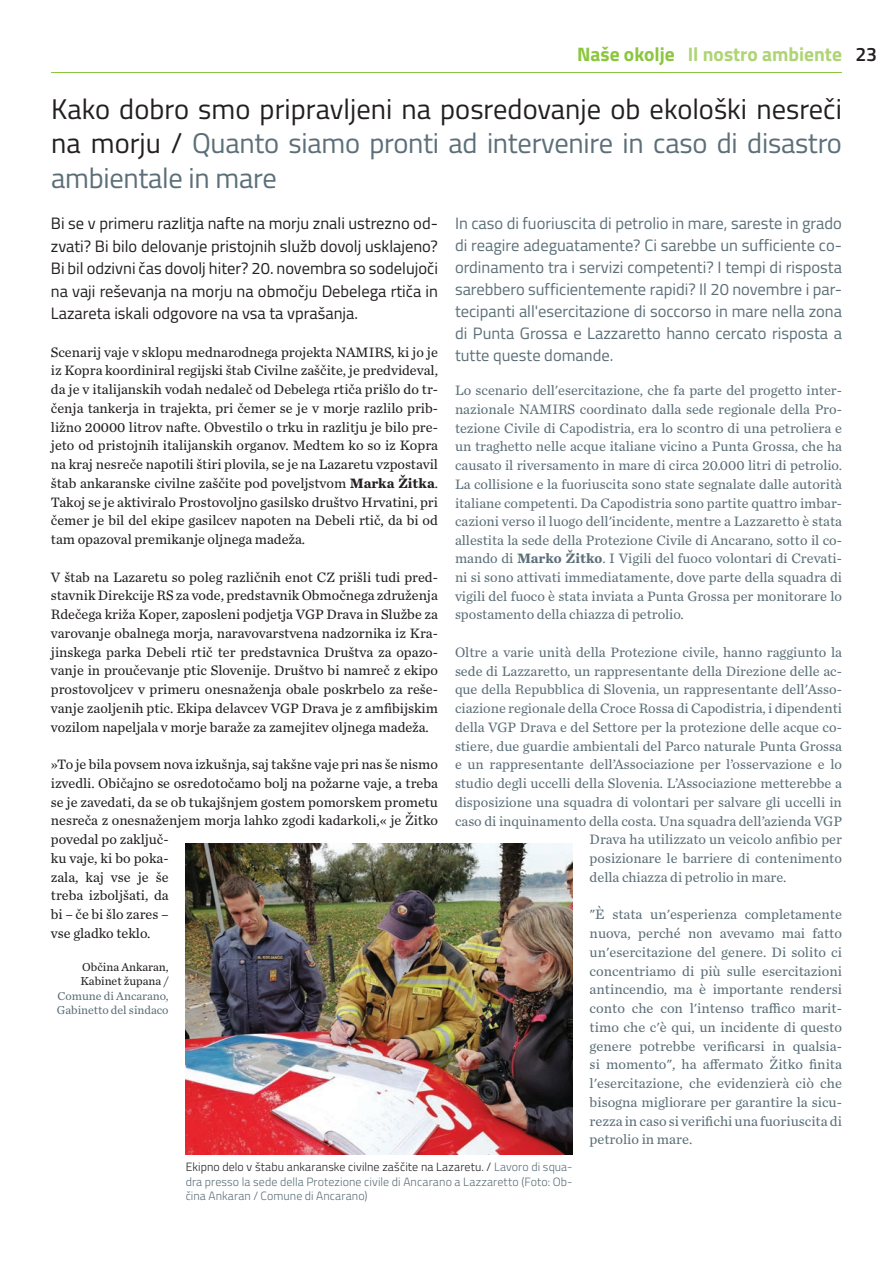
<style>
.page{position:relative;width:893px;height:1263px;background:#fff}
.page>*{position:absolute;margin:0;border:0;box-sizing:border-box;transform-origin:0 0}
.t1{font:28.5px/34.2px "Titillium";letter-spacing:-.01em;color:#231f20;text-align:justify}
.t2{font:700 19.5px "Titillium";color:#aed475}
.t3{font:16.5px/22px "Titillium";color:#5c6f78;text-align:justify}
.t4{font:16.5px/22.5px "Titillium";color:#231f20;text-align:justify}
.t5{font:14.25px/18.8px "Chronicle Text G2";color:#5c6f78;text-align:justify}
.t6{font:14.25px/18.8px "Chronicle Text G2";color:#231f20;text-align:justify}
.t7{font:300 12px/14.4px "Titillium";letter-spacing:.015em;color:#5c6f78;text-align:justify}
.t8{font:12px/14.4px "Chronicle Text G2";color:#5c6f78}
.t9{font:12px/14.4px "Chronicle Text G2";color:#231f20}
.s1{color:#8bc63e}
.s2{font-weight:600;color:#231f20}
.s3{color:#5c6f78}
.s4{font-weight:700}
.s5{color:#231f20}
</style>
<div class="page">
<hr style="left:51px;top:72px;width:791px;height:1px;background:#8bc63e">
<img style="left:186px;top:843px;width:387px;height:311px">
<h2 class="t2" style="left:577px;top:40px;width:302px"><span class="s1">Naše okolje</span> Il nostro ambiente <span class="s2">23</span></h2>
<h1 class="t1" style="left:51px;top:91px;width:792px">Kako dobro smo pripravljeni na posredovanje ob ekološki nesreči na morju / <span class="s3">Quanto siamo pronti ad intervenire in caso di disastro ambientale in mare</span></h1>
<p class="t4" style="left:51px;top:211px;width:389px">Bi se v primeru razlitja nafte na morju znali ustrezno od&shy;zvati? Bi bilo delovanje pristojnih služb dovolj usklajeno?<br>Bi bil odzivni čas dovolj hiter? 20. novembra so sodelujoči na vaji reševanja na morju na območju Debelega rtiča in Lazareta iskali odgovore na vsa ta vprašanja.</p>
<p class="t6" style="left:51px;top:342px;width:389px">Scenarij vaje v sklopu mednarodnega projekta NAMIRS, ki jo je iz Kopra koordiniral regijski štab Civilne zaščite, je predvideval, da je v italijanskih vodah nedaleč od Debelega rtiča prišlo do tr&shy;čenja tankerja in trajekta, pri čemer se je v morje razlilo prib&shy;ližno 20000 litrov nafte. Obvestilo o trku in razlitju je bilo pre&shy;jeto od pristojnih italijanskih organov. Medtem ko so iz Kopra na kraj nesreče napotili štiri plovila, se je na Lazaretu vzpostavil štab ankaranske civilne zaščite pod poveljstvom <span class="s4">Marka Žitka</span>.<br>Takoj se je aktiviralo Prostovoljno gasilsko društvo Hrvatini, pri čemer je bil del ekipe gasilcev napoten na Debeli rtič, da bi od tam opazoval premikanje oljnega madeža.</p>
<p class="t6" style="left:51px;top:567px;width:389px">V štab na Lazaretu so poleg različnih enot CZ prišli tudi pred&shy;stavnik Direkcije RS za vode, predstavnik Območnega združenja Rdečega križa Koper, zaposleni podjetja VGP Drava in Službe za varovanje obalnega morja, naravovarstvena nadzornika iz Kra&shy;jinskega parka Debeli rtič ter predstavnica Društva za opazo&shy;vanje in proučevanje ptic Slovenije. Društvo bi namreč z ekipo prostovoljcev v primeru onesnaženja obale poskrbelo za reše&shy;vanje zaoljenih ptic. Ekipa delavcev VGP Drava je z amfibijskim vozilom napeljala v morje baraže za zamejitev oljnega madeža.</p>
<p class="t6" style="left:51px;top:754px;width:389px;text-align:left">»To je bila povsem nova izkušnja, saj takšne vaje pri nas še nismo izvedli. Običajno se osredotočamo bolj na požarne vaje, a treba se je zavedati, da se ob tukajšnjem gostem pomorskem prometu nesreča z onesnaženjem morja lahko zgodi kadarkoli,« je Žitko povedal po zaključ-<br>ku vaje, ki bo poka-<br>zala, kaj vse je še<br>treba izboljšati, da<br>bi – če bi šlo zares –<br>vse gladko teklo.</p>
<p class="t9" style="left:80px;top:959px;width:90px">Občina Ankaran,<br>Kabinet župana /</p>
<p class="t8" style="left:57px;top:988px;width:113px">Comune di Ancarano,<br>Gabinetto del sindaco</p>
<p class="t3" style="left:455px;top:211px;width:388px">In caso di fuoriuscita di petrolio in mare, sareste in grado di reagire adeguatamente? Ci sarebbe un sufficiente co&shy;ordinamento tra i servizi competenti? I tempi di risposta sarebbero sufficientemente rapidi? Il 20 novembre i par&shy;tecipanti all'esercitazione di soccorso in mare nella zona di Punta Grossa e Lazzaretto hanno cercato risposta a tutte queste domande.</p>
<p class="t5" style="left:455px;top:380px;width:388px">Lo scenario dell'esercitazione, che fa parte del progetto inter&shy;nazionale NAMIRS coordinato dalla sede regionale della Pro&shy;tezione Civile di Capodistria, era lo scontro di una petroliera e un traghetto nelle acque italiane vicino a Punta Grossa, che ha causato il riversamento in mare di circa 20.000 litri di petrolio.<br>La collisione e la fuoriuscita sono state segnalate dalle autorità italiane competenti. Da Capodistria sono partite quattro imbar&shy;cazioni verso il luogo dell'incidente, mentre a Lazzaretto è stata allestita la sede della Protezione Civile di Ancarano, sotto il co&shy;mando di <span class="s4">Marko Žitko</span>. I Vigili del fuoco volontari di Crevati&shy;ni si sono attivati immediatamente, dove parte della squadra di vigili del fuoco è stata inviata a Punta Grossa per monitorare lo spostamento della chiazza di petrolio.</p>
<p class="t5" style="left:455px;top:642px;width:388px">Oltre a varie unità della Protezione civile, hanno raggiunto la</p>
<p class="t5" style="left:455px;top:661px;width:388px">sede di Lazzaretto, un rappresentante della Direzione delle ac-</p>
<p class="t5" style="left:455px;top:679px;width:388px">que della Repubblica di Slovenia, un rappresentante dell'Asso-</p>
<p class="t5" style="left:455px;top:698px;width:388px">ciazione regionale della Croce Rossa di Capodistria, i dipendenti</p>
<p class="t5" style="left:455px;top:717px;width:388px">della VGP Drava e del Settore per la protezione delle acque co-</p>
<p class="t5" style="left:455px;top:736px;width:388px">stiere, due guardie ambientali del Parco naturale Punta Grossa</p>
<p class="t5" style="left:455px;top:754px;width:388px">e un rappresentante dell’Associazione per l’osservazione e lo</p>
<p class="t5" style="left:455px;top:773px;width:388px">studio degli uccelli della Slovenia. L’Associazione metterebbe a</p>
<p class="t5" style="left:455px;top:792px;width:388px">disposizione una squadra di volontari per salvare gli uccelli in</p>
<p class="t5" style="left:455px;top:811px;width:388px">caso di inquinamento della costa. Una squadra dell’azienda VGP</p>
<p class="t5" style="left:590px;top:829px;width:254px">Drava ha utilizzato un veicolo anfibio per</p>
<p class="t5" style="left:590px;top:848px;width:254px">posizionare le barriere di contenimento</p>
<p class="t5" style="left:590px;top:867px;width:198px">della chiazza di petrolio in mare.</p>
<p class="t5" style="left:590px;top:904px;width:254px">"È stata un'esperienza completamente nuova, perché non avevamo mai fatto un'esercitazione del genere. Di solito ci concentriamo di più sulle esercitazioni antincendio, ma è importante rendersi conto che con l'intenso traffico marit&shy;timo che c'è qui, un incidente di questo genere potrebbe verificarsi in qualsia&shy;si momento", ha affermato Žitko finita l'esercitazione, che evidenzierà ciò che bisogna migliorare per garantire la sicu&shy;rezza in caso si verifichi una fuoriuscita di petrolio in mare.</p>
<p class="t7" style="left:186px;top:1159px;width:388px"><span class="s5">Ekipno delo v štabu ankaranske civilne zaščite na Lazaretu. /</span> Lavoro di squa&shy;dra presso la sede della Protezione civile di Ancarano a Lazzaretto (Foto: Ob&shy;čina Ankaran / Comune di Ancarano)</p>
</div>
